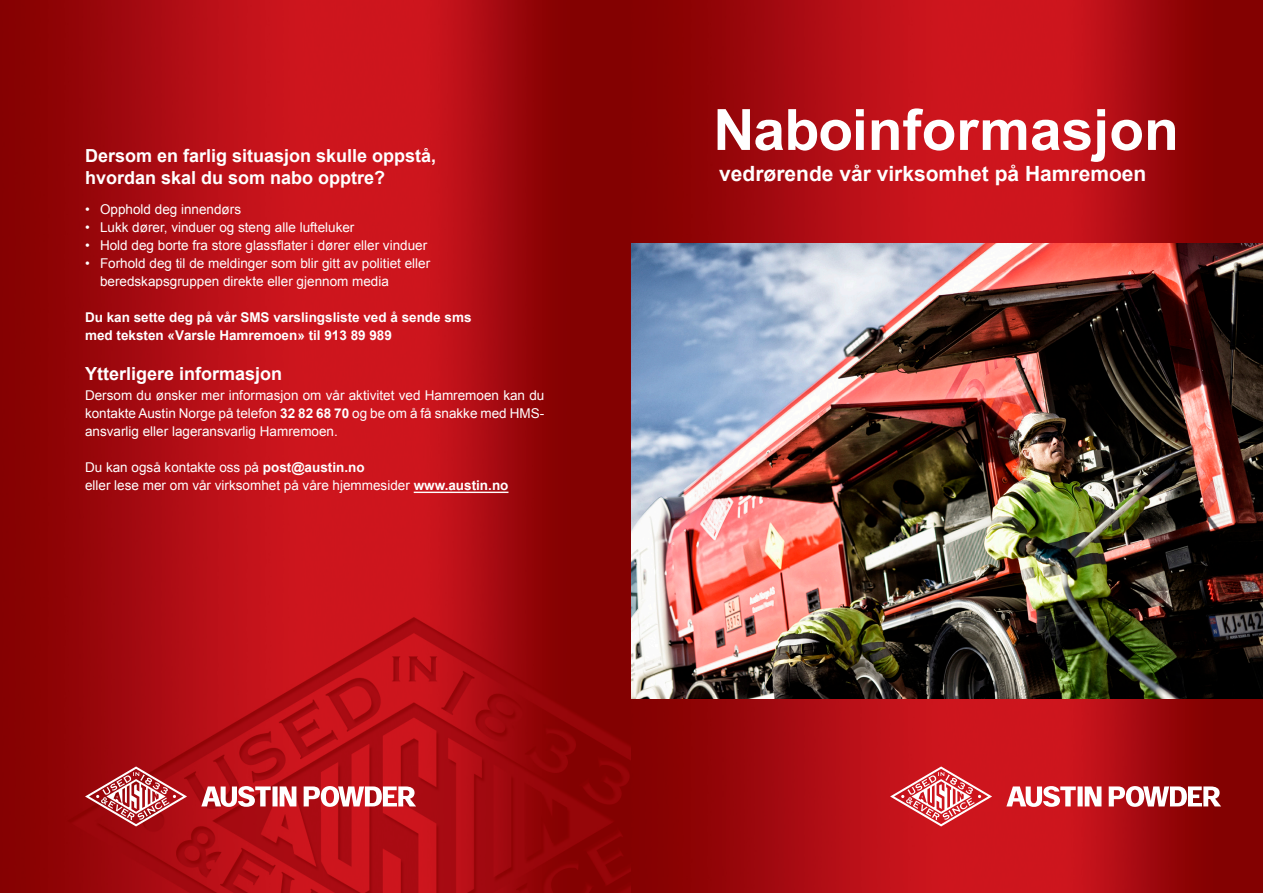
<style>
.page{position:relative;width:1263px;height:893px;background:#fff}
.page>*{position:absolute;margin:0;border:0;box-sizing:border-box;transform-origin:0 0}
.t1{font:700 57px "Arial";color:#fff}
.t2{font:700 21px "Arial";color:#fff}
.t3{font:700 18px/21.6px "Arial";color:#fff}
.t4{font:13.5px/18px "Arial";color:#fff}
.t5{font:700 13.5px/18px "Arial";color:#fff}
.s1{font-weight:700}
</style>
<div class="page">
<img style="left:0;top:0;width:1263px;height:893px">
<svg style="left:1006px;top:786px;width:215px;height:21px"></svg>
<svg style="left:890px;top:766px;width:102px;height:60px;background:#d64b51"></svg>
<svg style="left:201px;top:786px;width:215px;height:21px"></svg>
<svg style="left:85px;top:766px;width:102px;height:60px;background:#b74247"></svg>
<img style="left:631px;top:243px;width:632px;height:455px">
<hr style="left:414px;top:492px;width:94px;height:1px;background:#fff">
<p class="t3" style="left:85px;top:145px;width:353px">Dersom en farlig situasjon skulle oppstå, hvordan skal du som nabo opptre?</p>
<p class="t4" style="left:85px;top:201px;width:158px">• Opphold deg innendørs</p>
<p class="t4" style="left:85px;top:219px;width:271px">• Lukk dører, vinduer og steng alle lufteluker</p>
<p class="t4" style="left:85px;top:237px;width:344px">• Hold deg borte fra store glassflater i dører eller vinduer</p>
<p class="t4" style="left:100px;top:255px;width:332px;text-indent:-15px">• Forhold deg til de meldinger som blir gitt av politiet eller beredskapsgruppen direkte eller gjennom media</p>
<p class="t5" style="left:85px;top:309px;width:388px">Du kan sette deg på vår SMS varslingsliste ved å sende sms med teksten «Varsle Hamremoen» til 913 89 989</p>
<p class="t3" style="left:85px;top:363px;width:199px">Ytterligere informasjon</p>
<p class="t4" style="left:85px;top:386px;width:461px;text-align:justify">Dersom du ønsker mer informasjon om vår aktivitet ved Hamremoen kan du kontakte Austin Norge på telefon <span class="s1">32 82 68 70</span> og be om å få snakke med HMS&shy;ansvarlig eller lageransvarlig Hamremoen.</p>
<p class="t4" style="left:85px;top:458px;width:425px">Du kan også kontakte oss på <span class="s1">post@austin.no<br></span>eller lese mer om vår virksomhet på våre hjemmesider <span class="s1">www.austin.no</span></p>
<p class="t1" style="left:713px;top:92px;width:467px">Naboinformasjon</p>
<p class="t2" style="left:719px;top:160px;width:429px">vedrørende vår virksomhet på Hamremoen</p>
</div>
